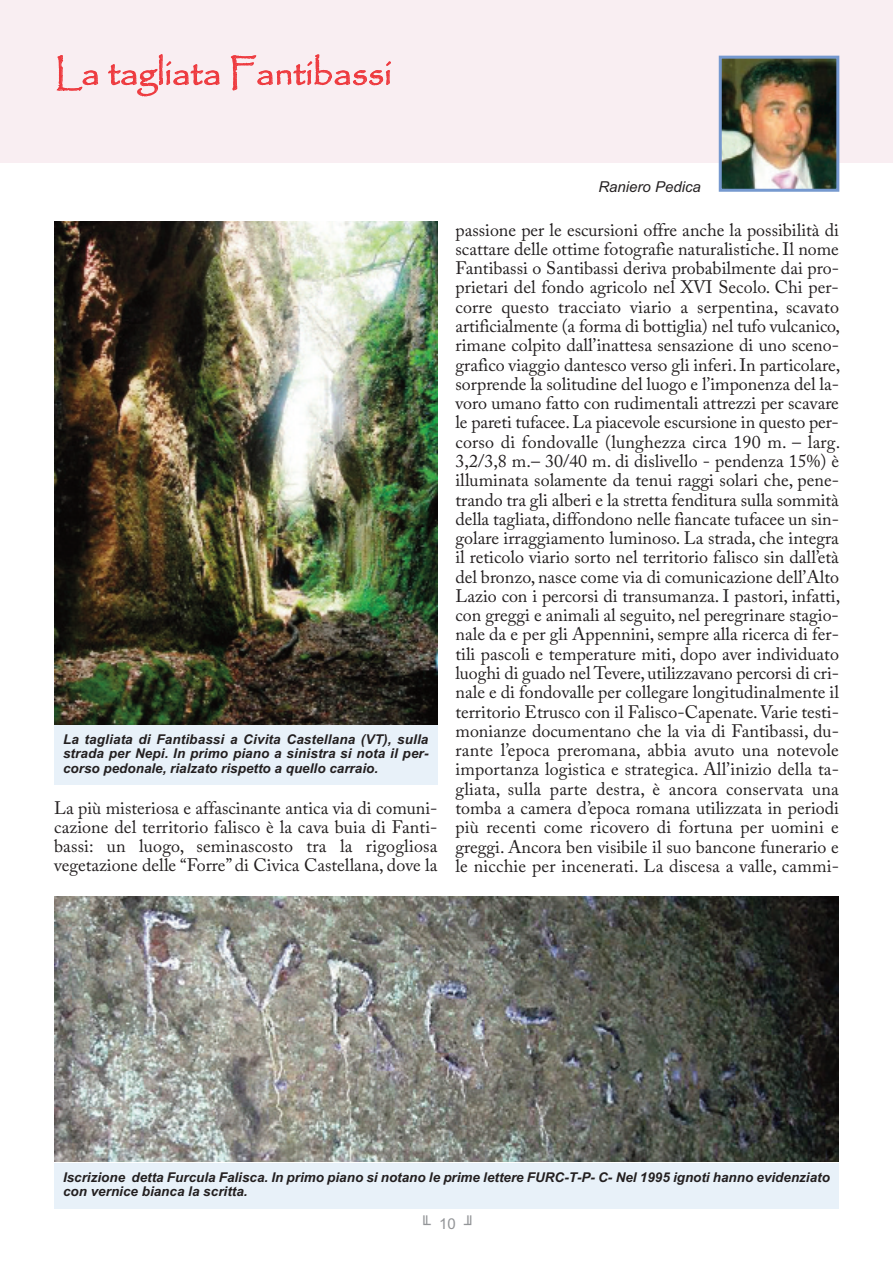
<style>
.page{position:relative;width:893px;height:1263px;background:#fff}
.page>*{position:absolute;margin:0;border:0;box-sizing:border-box;transform-origin:0 0}
.t1{font:36px "Papyrus";color:#ee3a3f}
.t2{font:18px/19.2px "Adobe Caslon Pro";letter-spacing:.005em;color:#231f20;text-align:justify}
.t3{font:italic 15px "Arial";color:#231f20}
.t4{font:15px "Arial";color:#939598}
.t5{font:italic 700 13.5px/14.4px "Arial";color:#231f20;text-align:justify}
</style>
<div class="page">
<div style="left:0;top:0;width:893px;height:162px;background:#f9eef2"></div>
<img style="left:723px;top:60px;width:112px;height:128px">
<div style="left:719px;top:56px;width:120px;height:136px;border:3px solid #7699cf"></div>
<img style="left:54px;top:221px;width:383px;height:503px">
<div style="left:54px;top:725px;width:383px;height:59px;background:#e8f1f9"></div>
<img style="left:54px;top:896px;width:785px;height:266px">
<div style="left:54px;top:1163px;width:785px;height:46px;background:#e8f1f9"></div>
<h1 class="t1" style="left:55px;top:51px;width:338px">La tagliata Fantibassi</h1>
<p class="t5" style="left:63px;top:732px;width:367px">La tagliata di Fantibassi a Civita Castellana (VT), sulla strada per Nepi. In primo piano a sinistra si nota il per&shy;corso pedonale, rialzato rispetto a quello carraio.</p>
<p class="t2" style="left:54px;top:800px;width:385px">La più misteriosa e affascinante antica via di comuni&shy;cazione del territorio falisco è la cava buia di Fanti&shy;bassi: un luogo, seminascosto tra la rigogliosa vegetazione delle “Forre” di Civica Castellana, dove la</p>
<p class="t3" style="left:598px;top:178px;width:104px">Raniero Pedica</p>
<p class="t2" style="left:455px;top:222px;width:386px">passione per le escursioni offre anche la possibilità di scattare delle ottime fotografie naturalistiche. Il nome Fantibassi o Santibassi deriva probabilmente dai pro&shy;prietari del fondo agricolo nel XVI Secolo. Chi per&shy;corre questo tracciato viario a serpentina, scavato artificialmente (a forma di bottiglia) nel tufo vulcanico, rimane colpito dall’inattesa sensazione di uno sceno&shy;grafico viaggio dantesco verso gli inferi.In particolare, sorprende la solitudine del luogo e l’imponenza del la&shy;voro umano fatto con rudimentali attrezzi per scavare le pareti tufacee.La piacevole escursione in questo per&shy;corso di fondovalle (lunghezza circa 190 m. – larg.<br>3,2/3,8 m.– 30/40 m. di dislivello - pendenza 15%) è illuminata solamente da tenui raggi solari che, pene&shy;trando tra gli alberi e la stretta fenditura sulla sommità della tagliata, diffondono nelle fiancate tufacee un sin&shy;golare irraggiamento luminoso. La strada, che integra il reticolo viario sorto nel territorio falisco sin dall’età del bronzo, nasce come via di comunicazione dell’Alto Lazio con i percorsi di transumanza. I pastori, infatti, con greggi e animali al seguito, nel peregrinare stagio&shy;nale da e per gli Appennini, sempre alla ricerca di fer&shy;tili pascoli e temperature miti, dopo aver individuato luoghi di guado nel Tevere, utilizzavano percorsi di cri&shy;nale e di fondovalle per collegare longitudinalmente il territorio Etrusco con il Falisco-Capenate.Varie testi&shy;monianze documentano che la via di Fantibassi, du&shy;rante l’epoca preromana, abbia avuto una notevole importanza logistica e strategica. All’inizio della ta&shy;gliata, sulla parte destra, è ancora conservata una tomba a camera d’epoca romana utilizzata in periodi più recenti come ricovero di fortuna per uomini e greggi. Ancora ben visibile il suo bancone funerario e le nicchie per incenerati. La discesa a valle, cammi-</p>
<p class="t5" style="left:63px;top:1170px;width:768px">Iscrizione detta Furcula Falisca. In primo piano si notano le prime lettere FURC-T-P- C- Nel 1995 ignoti hanno evidenziato con vernice bianca la scritta.</p>
<p class="t4" style="left:420px;top:1215px;width:56px">╙10╜</p>
</div>
